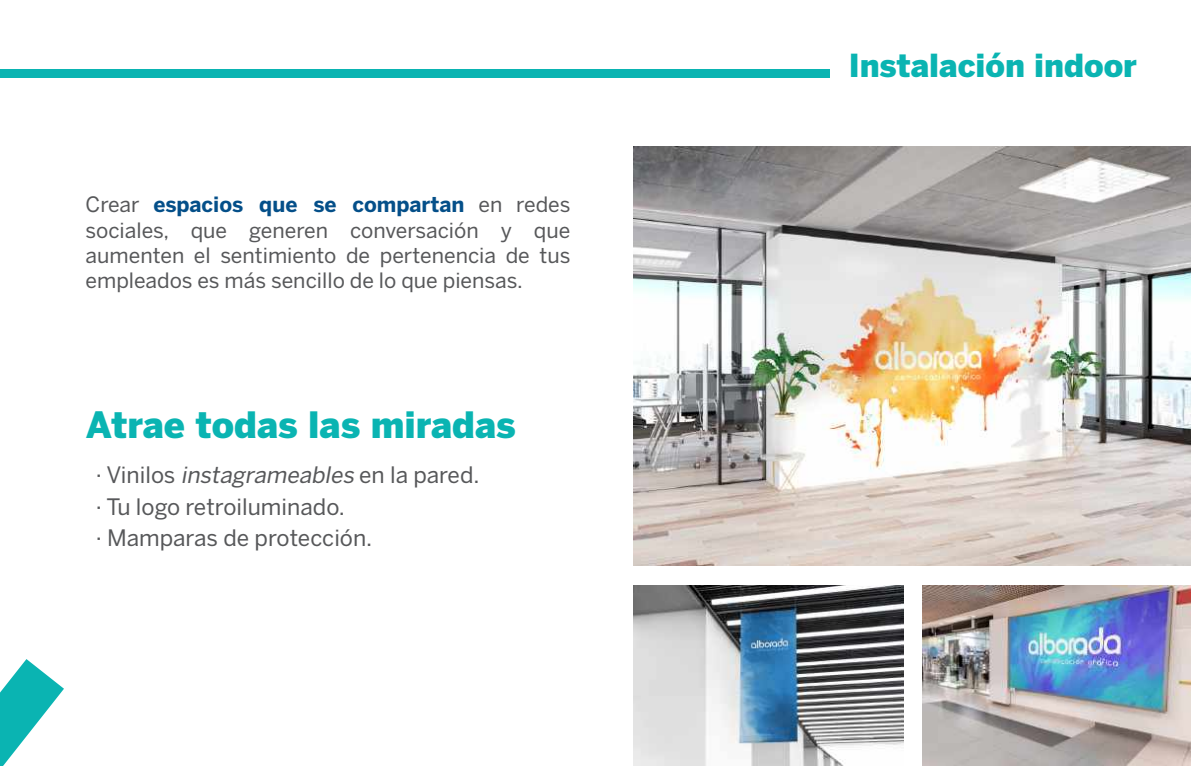
<style>
.page{position:relative;width:1191px;height:766px;background:#fff}
.page>*{position:absolute;margin:0;border:0;box-sizing:border-box;transform-origin:0 0}
.t1{font:900 36px "Benton Sans";color:#0ab4b2}
.t2{font:900 31.5px "Benton Sans";color:#0ab4b2}
.t3{font:22.5px/31.2px "Benton Sans";color:#57585a}
.t4{font:21px/25.2px "Benton Sans";color:#57585a;text-align:justify}
.s1{font-weight:700;color:#044f89}
.s2{font-style:italic}
</style>
<div class="page">
<div style="left:0;top:69px;width:829px;height:8px;background:#0ab4b2"></div>
<svg style="left:0;top:659px;width:64px;height:106px"></svg>
<img style="left:633px;top:585px;width:270px;height:180px">
<img style="left:922px;top:585px;width:269px;height:180px">
<img style="left:633px;top:147px;width:558px;height:418px">
<p class="t4" style="left:86px;top:192px;width:486px">Crear <span class="s1">espacios que se compartan</span> en redes sociales, que generen conversación y que aumenten el sentimiento de pertenencia de tus empleados es más sencillo de lo que piensas.</p>
<h1 class="t1" style="left:86px;top:403px;width:432px">Atrae todas las miradas</h1>
<p class="t3" style="left:96px;top:459px;width:385px">· Vinilos <span class="s2">instagrameables</span> en la pared. · Tu logo retroiluminado.<br>· Mamparas de protección.</p>
<h2 class="t2" style="left:848px;top:47px;width:290px">Instalación indoor</h2>
</div>
